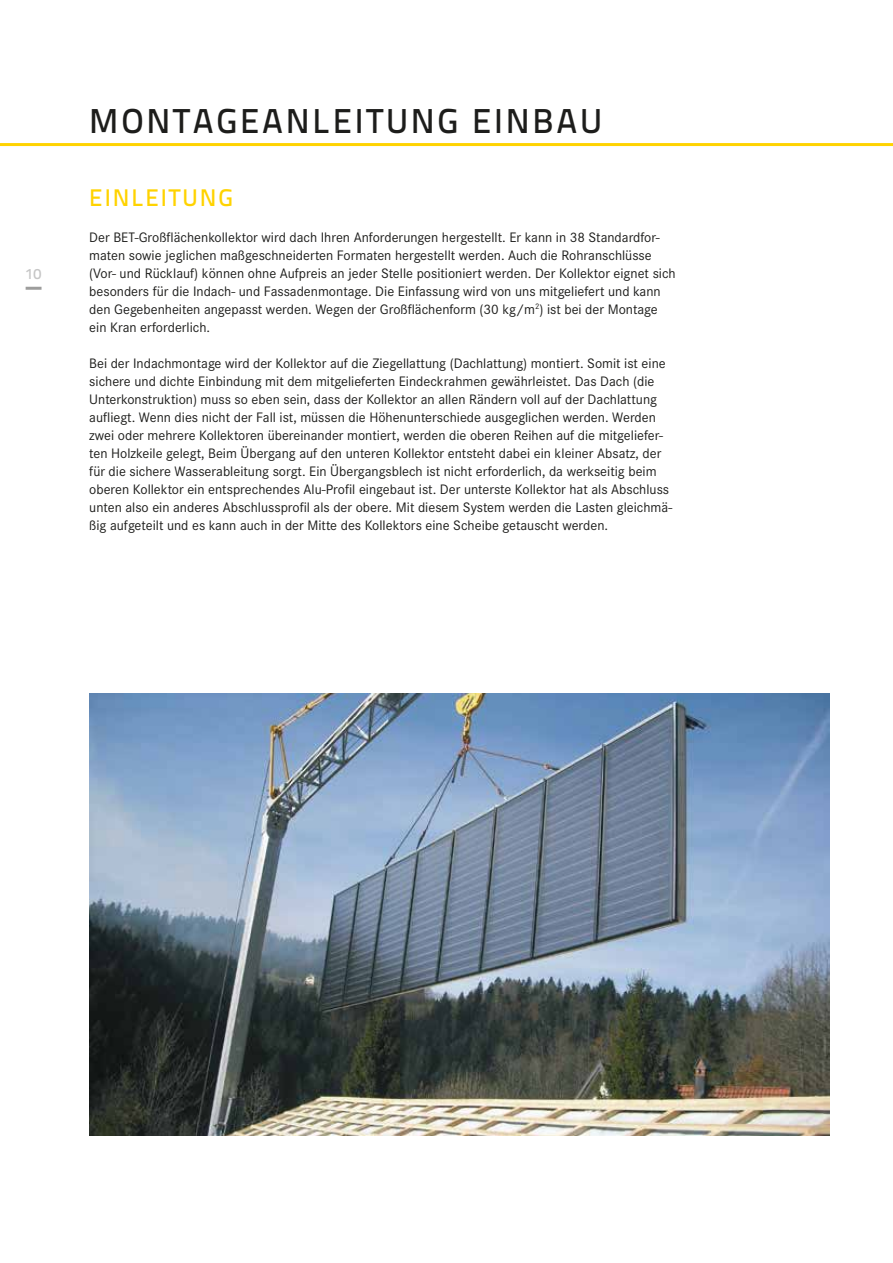
<style>
.page{position:relative;width:893px;height:1263px;background:#fff}
.page>*{position:absolute;margin:0;border:0;box-sizing:border-box;transform-origin:0 0}
.t1{font:500 34.5px "Titillium Text 22 L";letter-spacing:.08em;color:#1d1d1b}
.t2{font:500 24px "Titillium Text 22 L";letter-spacing:.08em;color:#ffd300}
.t3{font:500 15px "Titillium Text 22 L";color:#c6c6c6}
.t4{font:14.25px/18px "Corporate S";color:#1d1d1b}
</style>
<div class="page">
<hr style="left:26px;top:287px;width:16px;height:3px;background:#9d9d9c">
<hr style="left:0;top:143px;width:893px;height:3px;background:#ffd300">
<img style="left:89px;top:693px;width:740px;height:442px">
<p class="t3" style="left:26px;top:263px;width:17px">10</p>
<h1 class="t1" style="left:89px;top:95px;width:514px">MONTAGEANLEITUNG EINBAU</h1>
<h2 class="t2" style="left:89px;top:179px;width:145px">EINLEITUNG</h2>
<p class="t4" style="left:89px;top:228px;width:588px">Der BET-Großflächenkollektor wird dach Ihren Anforderungen hergestellt. Er kann in 38 Standardfor&shy;maten sowie jeglichen maßgeschneiderten Formaten hergestellt werden. Auch die Rohranschlüsse (Vor- und Rücklauf) können ohne Aufpreis an jeder Stelle positioniert werden. Der Kollektor eignet sich besonders für die Indach- und Fassadenmontage. Die Einfassung wird von uns mitgeliefert und kann den Gegebenheiten angepasst werden. Wegen der Großflächenform (30 kg/m<sup>2</sup>) ist bei der Montage ein Kran erforderlich.</p>
<p class="t4" style="left:89px;top:354px;width:584px">Bei der Indachmontage wird der Kollektor auf die Ziegellattung (Dachlattung) montiert. Somit ist eine sichere und dichte Einbindung mit dem mitgelieferten Eindeckrahmen gewährleistet. Das Dach (die Unterkonstruktion) muss so eben sein, dass der Kollektor an allen Rändern voll auf der Dachlattung aufliegt. Wenn dies nicht der Fall ist, müssen die Höhenunterschiede ausgeglichen werden. Werden zwei oder mehrere Kollektoren übereinander montiert, werden die oberen Reihen auf die mitgeliefer&shy;ten Holzkeile gelegt, Beim Übergang auf den unteren Kollektor entsteht dabei ein kleiner Absatz, der für die sichere Wasserableitung sorgt. Ein Übergangsblech ist nicht erforderlich, da werkseitig beim oberen Kollektor ein entsprechendes Alu-Profil eingebaut ist. Der unterste Kollektor hat als Abschluss unten also ein anderes Abschlussprofil als der obere. Mit diesem System werden die Lasten gleichmä&shy;ßig aufgeteilt und es kann auch in der Mitte des Kollektors eine Scheibe getauscht werden.</p>
</div>
